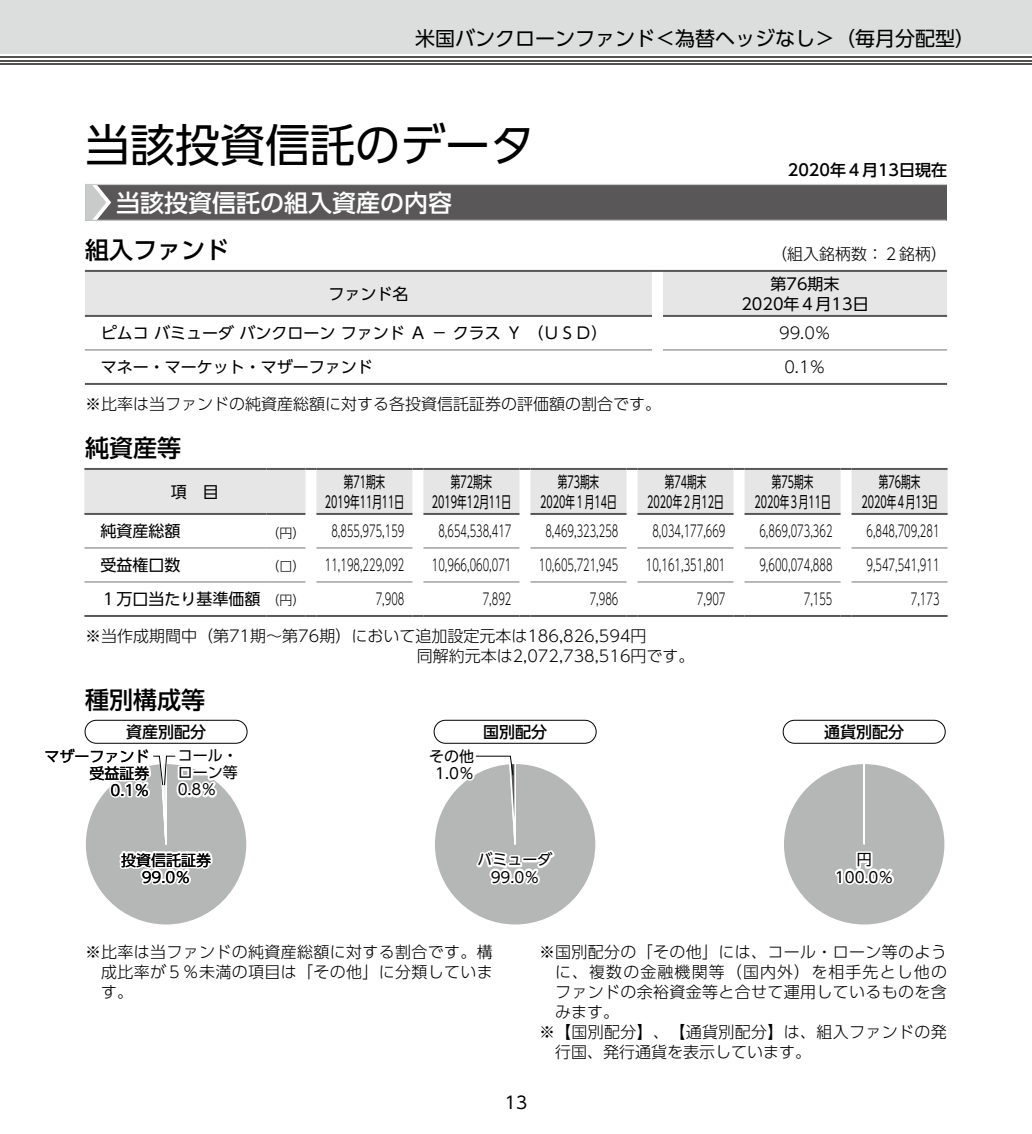
<style>
.page{position:relative;width:1032px;height:1134px;background:#fff}
.page>*{position:absolute;margin:0;border:0;box-sizing:border-box;transform-origin:0 0}
.t1{font:45px "UD Shin Go Pro";color:#000}
.t2{font:500 24px "UD Shin Go Pro";color:#000}
.t3{font:500 24px "UD Shin Go Pro";color:#fff}
.t4{font:20px "UD Shin Go Pro";color:#000}
.t5{font:17px "UD Shin Go Pro";color:#000}
.t6{font:300 16px "UD Shin Go Pro";color:#000;scale:.62 1}
.t7{font:300 16px/20px "UD Shin Go Pro";color:#000}
.t8{font:16px/20px "UD Shin Go Pro";color:#000;text-align:center}
.t9{font:16px/20px "UD Shin Go Pro";color:#000;text-align:center;scale:.6 1}
.t10{font:300 16px "UD Shin Go Pro";letter-spacing:.02em;color:#000}
.t11{font:500 16px "UD Shin Go Pro";color:#000}
.t12{font:300 16px "UD Shin Go Pro";letter-spacing:.07em;color:#000}
.t13{font:15px/17px "UD Shin Go Pro";color:#000;text-align:center}
.t14{font:300 13px "UD Shin Go Pro";color:#000}
.s1{font-size:13px}
.s2{font-weight:300;font-size:13px}
</style>
<div class="page">
<div style="left:0;top:0;width:1032px;height:54px;background:#dcdddd"></div>
<hr style="left:0;top:63px;width:1032px;height:2px;background:#545251">
<hr style="left:0;top:60px;width:1032px;height:1px;background:#545251">
<hr style="left:0;top:56px;width:1032px;height:2px;background:#545251">
<div style="left:85px;top:184px;width:862px;height:36px;background:#595757"></div>
<hr style="left:85px;top:220px;width:861px;height:1px;background:#c9caca">
<hr style="left:85px;top:184px;width:862px;height:1px;background:#c9caca">
<svg style="left:85px;top:185px;width:26px;height:35px"></svg>
<div style="left:85px;top:270px;width:862px;height:45px;background:#e6e6e6"></div>
<hr style="left:663px;top:270px;width:284px;height:2px;background:#595757">
<hr style="left:85px;top:315px;width:567px;height:2px;background:#595757">
<hr style="left:85px;top:383px;width:567px;height:2px;background:#595757">
<svg style="left:652px;top:383px;width:11px;height:2px"></svg>
<hr style="left:663px;top:383px;width:284px;height:2px;background:#595757">
<hr style="left:663px;top:315px;width:284px;height:2px;background:#595757">
<hr style="left:85px;top:350px;width:567px;height:1px;background:#727171">
<hr style="left:663px;top:350px;width:284px;height:1px;background:#727171">
<svg style="left:84px;top:468px;width:863px;height:46px;background:#e2e2e2"></svg>
<hr style="left:851px;top:468px;width:96px;height:2px;background:#595757">
<hr style="left:84px;top:513px;width:182px;height:2px;background:#595757">
<hr style="left:266px;top:513px;width:39px;height:2px;background:#595757">
<hr style="left:84px;top:615px;width:182px;height:2px;background:#595757">
<hr style="left:266px;top:615px;width:39px;height:2px;background:#595757">
<svg style="left:305px;top:615px;width:11px;height:2px"></svg>
<hr style="left:316px;top:615px;width:96px;height:2px;background:#595757">
<svg style="left:412px;top:615px;width:11px;height:2px"></svg>
<hr style="left:423px;top:615px;width:96px;height:2px;background:#595757">
<svg style="left:519px;top:615px;width:11px;height:2px"></svg>
<hr style="left:530px;top:615px;width:96px;height:2px;background:#595757">
<svg style="left:626px;top:615px;width:11px;height:2px"></svg>
<hr style="left:637px;top:615px;width:96px;height:2px;background:#595757">
<svg style="left:733px;top:615px;width:11px;height:2px"></svg>
<hr style="left:744px;top:615px;width:96px;height:2px;background:#595757">
<svg style="left:840px;top:615px;width:11px;height:2px"></svg>
<hr style="left:851px;top:615px;width:96px;height:2px;background:#595757">
<hr style="left:316px;top:513px;width:96px;height:2px;background:#595757">
<hr style="left:423px;top:513px;width:96px;height:2px;background:#595757">
<hr style="left:530px;top:513px;width:96px;height:2px;background:#595757">
<hr style="left:637px;top:513px;width:96px;height:2px;background:#595757">
<hr style="left:744px;top:513px;width:96px;height:2px;background:#595757">
<hr style="left:851px;top:513px;width:96px;height:2px;background:#595757">
<hr style="left:84px;top:548px;width:182px;height:1px;background:#727171">
<hr style="left:266px;top:548px;width:39px;height:1px;background:#727171">
<hr style="left:316px;top:548px;width:96px;height:1px;background:#727171">
<hr style="left:423px;top:548px;width:96px;height:1px;background:#727171">
<hr style="left:530px;top:548px;width:96px;height:1px;background:#727171">
<hr style="left:637px;top:548px;width:96px;height:1px;background:#727171">
<hr style="left:744px;top:548px;width:96px;height:1px;background:#727171">
<hr style="left:851px;top:548px;width:96px;height:1px;background:#727171">
<hr style="left:84px;top:582px;width:182px;height:1px;background:#727171">
<hr style="left:266px;top:582px;width:39px;height:1px;background:#727171">
<hr style="left:316px;top:582px;width:96px;height:1px;background:#727171">
<hr style="left:423px;top:582px;width:96px;height:1px;background:#727171">
<hr style="left:530px;top:582px;width:96px;height:1px;background:#727171">
<hr style="left:637px;top:582px;width:96px;height:1px;background:#727171">
<hr style="left:744px;top:582px;width:96px;height:1px;background:#727171">
<hr style="left:851px;top:582px;width:96px;height:1px;background:#727171">
<div style="left:85px;top:763px;width:162px;height:162px;background:#b5b6b6;border-radius:80px"></div>
<svg style="left:85px;top:743px;width:157px;height:145px"></svg>
<div style="left:85px;top:720px;width:162px;height:23px;border:1px solid #000;border-radius:11px"></div>
<div style="left:434px;top:763px;width:162px;height:162px;background:#b5b6b6;border-radius:80px"></div>
<svg style="left:434px;top:741px;width:124px;height:154px"></svg>
<div style="left:434px;top:720px;width:162px;height:23px;border:1px solid #000;border-radius:11px"></div>
<div style="left:783px;top:763px;width:162px;height:162px;background:#b5b6b6;border-radius:81px"></div>
<svg style="left:835px;top:851px;width:59px;height:34px"></svg>
<div style="left:783px;top:720px;width:162px;height:23px;border:1px solid #000;border-radius:11px"></div>
<p class="t4" style="left:415px;top:22px;width:561px">米国バンクローンファンド＜為替ヘッジなし＞（毎月分配型）</p>
<h1 class="t1" style="left:85px;top:108px;width:451px">当該投資信託のデータ</h1>
<p class="t11" style="left:788px;top:157px;width:161px">2020年４月13日現在</p>
<h2 class="t3" style="left:116px;top:183px;width:337px">当該投資信託の組入資産の内容</h2>
<h2 class="t2" style="left:85px;top:230px;width:145px">組入ファンド</h2>
<p class="t7" style="left:771px;top:243px;width:177px">（組入銘柄数：２銘柄）</p>
<p class="t8" style="left:328px;top:283px;width:81px">ファンド名</p>
<p class="t8" style="left:741px;top:273px;width:129px">第76期末<br>2020年４月13日</p>
<p class="t8" style="left:101px;top:323px;width:508px">ピムコ バミューダ バンクローン ファンド Ａ － クラス Ｙ （ＵＳＤ）</p>
<p class="t7" style="left:779px;top:323px;width:53px">99.0％</p>
<p class="t8" style="left:101px;top:356px;width:273px">マネー・マーケット・マザーファンド</p>
<p class="t7" style="left:784px;top:356px;width:43px">0.1％</p>
<p class="t7" style="left:85px;top:393px;width:578px">※比率は当ファンドの純資産総額に対する各投資信託証券の評価額の割合です。</p>
<h2 class="t2" style="left:85px;top:428px;width:97px">純資産等</h2>
<p class="t8" style="left:171px;top:481px;width:50px">項　目</p>
<p class="t9" style="left:325px;top:471px;width:134px">第71期末<br>2019年11月11日</p>
<p class="t9" style="left:432px;top:471px;width:134px">第72期末<br>2019年12月11日</p>
<p class="t9" style="left:540px;top:471px;width:129px">第73期末<br>2020年１月14日</p>
<p class="t9" style="left:647px;top:471px;width:129px">第74期末<br>2020年２月12日</p>
<p class="t9" style="left:754px;top:471px;width:129px">第75期末<br>2020年３月11日</p>
<p class="t9" style="left:861px;top:471px;width:129px">第76期末<br>2020年４月13日</p>
<p class="t8" style="left:100px;top:521px;width:81px">純資産総額</p>
<p class="t14" style="left:266px;top:522px;width:40px">（円）</p>
<p class="t6" style="left:331px;top:518px;width:119px">8,855,975,159</p>
<p class="t6" style="left:438px;top:518px;width:119px">8,654,538,417</p>
<p class="t6" style="left:545px;top:518px;width:119px">8,469,323,258</p>
<p class="t6" style="left:652px;top:518px;width:119px">8,034,177,669</p>
<p class="t6" style="left:759px;top:518px;width:119px">6,869,073,362</p>
<p class="t6" style="left:866px;top:518px;width:119px">6,848,709,281</p>
<p class="t8" style="left:100px;top:554px;width:81px">受益権口数</p>
<p class="t6" style="left:266px;top:552px;width:224px"><span class="s1">（口）</span> 11,198,229,092</p>
<p class="t6" style="left:432px;top:552px;width:130px">10,966,060,071</p>
<p class="t6" style="left:539px;top:552px;width:130px">10,605,721,945</p>
<p class="t6" style="left:646px;top:552px;width:130px">10,161,351,801</p>
<p class="t6" style="left:759px;top:552px;width:119px">9,600,074,888</p>
<p class="t6" style="left:866px;top:552px;width:119px">9,547,541,911</p>
<p class="t8" style="left:100px;top:588px;width:207px">１万口当たり基準価額<span class="s2">（円）</span></p>
<p class="t6" style="left:376px;top:586px;width:48px">7,908</p>
<p class="t6" style="left:483px;top:586px;width:48px">7,892</p>
<p class="t6" style="left:590px;top:586px;width:48px">7,986</p>
<p class="t6" style="left:697px;top:586px;width:48px">7,907</p>
<p class="t6" style="left:804px;top:586px;width:48px">7,155</p>
<p class="t6" style="left:911px;top:586px;width:48px">7,173</p>
<p class="t7" style="left:417px;top:625px;width:279px;text-indent:-332px">※当作成期間中（第71期～第76期）において追加設定元本は186,826,594円<br>同解約元本は2,072,738,516円です。</p>
<h2 class="t2" style="left:85px;top:680px;width:121px">種別構成等</h2>
<p class="t13" style="left:178px;top:747px;width:61px;text-align:justify">コール・ローン等0.8％</p>
<p class="t11" style="left:126px;top:719px;width:81px">資産別配分</p>
<p class="t11" style="left:824px;top:719px;width:81px">通貨別配分</p>
<p class="t11" style="left:483px;top:719px;width:65px">国別配分</p>
<p class="t13" style="left:44px;top:747px;width:106px;text-align:right">マザーファンド受益証券<br>0.1％</p>
<p class="t13" style="left:429px;top:747px;width:46px">その他<br>1.0％</p>
<p class="t13" style="left:121px;top:851px;width:91px">投資信託証券<br>99.0％</p>
<p class="t13" style="left:477px;top:851px;width:76px">バミューダ<br>99.0％</p>
<p class="t13" style="left:835px;top:851px;width:60px">円<br>100.0％</p>
<p class="t7" style="left:101px;top:941px;width:393px;text-align:justify;text-indent:-16px">※比率は当ファンドの純資産総額に対する割合です。構成比率が５％未満の項目は「その他」に分類しています。</p>
<p class="t10" style="left:539px;top:939px;width:409px">※国別配分の「その他」には、コール・ローン等のよう</p>
<p class="t12" style="left:555px;top:959px;width:393px">に、複数の金融機関等（国内外）を相手先とし他の</p>
<p class="t10" style="left:555px;top:979px;width:393px">ファンドの余裕資金等と合せて運用しているものを含</p>
<p class="t7" style="left:555px;top:1001px;width:65px">みます。</p>
<p class="t10" style="left:539px;top:1019px;width:409px">※【国別配分】、【通貨別配分】は、組入ファンドの発</p>
<p class="t7" style="left:555px;top:1041px;width:257px">行国、発行通貨を表示しています。</p>
<p class="t5" style="left:505px;top:1089px;width:24px">13</p>
</div>
